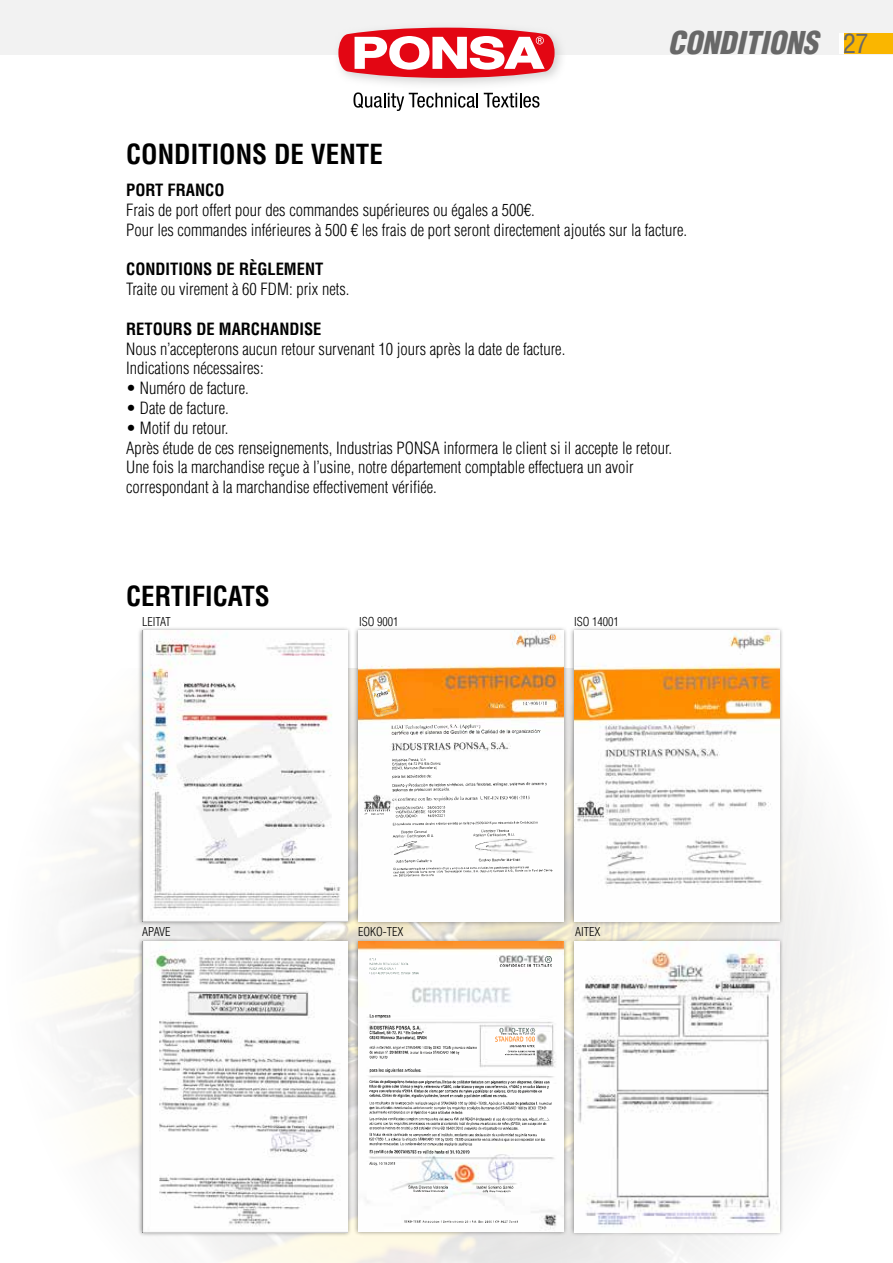
<style>
.page{position:relative;width:893px;height:1263px;background:#fff}
.page>*{position:absolute;margin:0;border:0;box-sizing:border-box;transform-origin:0 0}
.t1{font:italic 900 condensed 30.75px "Helvetica LT Std";color:#686868}
.t2{font:700 condensed 27px "Helvetica LT Std";color:#000}
.t3{font:300 condensed 16.5px/19.8px "Helvetica LT Std";color:#000}
.t4{font:700 condensed 16.5px "Helvetica LT Std";color:#000}
.t5{font:300 condensed 12px "Helvetica LT Std";color:#000}
.s1{font-weight:400;font-style:normal;font-size:26.1px}
</style>
<div class="page">
<div style="left:0;top:0;width:893px;height:54px;background:#f2f2f2"></div>
<svg style="left:353px;top:92px;width:125px;height:19px"></svg>
<svg style="left:484px;top:93px;width:55px;height:15px"></svg>
<div style="left:332px;top:22px;width:235px;height:68px;background:#c4c4c4;opacity:.75"></div>
<svg style="left:338px;top:28px;width:217px;height:50px"></svg>
<div style="left:843px;top:33px;width:50px;height:21px;background:#fab600"></div>
<hr style="left:839px;top:33px;width:4px;height:21px;background:#fff">
<div style="left:137px;top:626px;width:215px;height:300px;background:#000;opacity:.42"></div>
<img style="left:142px;top:631px;width:205px;height:290px">
<div style="left:353px;top:937px;width:215px;height:299px;background:#000;opacity:.42"></div>
<img style="left:358px;top:941px;width:205px;height:291px">
<img style="left:369px;top:958px;width:49px;height:7px">
<img style="left:499px;top:956px;width:52px;height:9px">
<img style="left:369px;top:965px;width:182px;height:257px">
<div style="left:569px;top:937px;width:215px;height:299px;background:#000;opacity:.42"></div>
<img style="left:574px;top:941px;width:205px;height:291px">
<div style="left:137px;top:937px;width:215px;height:299px;background:#000;opacity:.42"></div>
<img style="left:142px;top:941px;width:205px;height:291px">
<div style="left:353px;top:626px;width:215px;height:300px;background:#000;opacity:.42"></div>
<img style="left:358px;top:631px;width:205px;height:290px">
<div style="left:569px;top:626px;width:215px;height:300px;background:#000;opacity:.42"></div>
<img style="left:574px;top:631px;width:205px;height:290px">
<h2 class="t2" style="left:126px;top:137px;width:258px">CONDITIONS DE VENTE</h2>
<h1 class="t1" style="left:668px;top:23px;width:202px">CONDITIONS <span class="s1">27</span></h1>
<p class="t4" style="left:126px;top:180px;width:100px">PORT FRANCO</p>
<p class="t3" style="left:126px;top:200px;width:562px">Frais de port offert pour des commandes supérieures ou égales a 500€.<br>Pour les commandes inférieures à 500 € les frais de port seront directement ajoutés sur la facture.</p>
<p class="t4" style="left:126px;top:259px;width:199px">CONDITIONS DE RÈGLEMENT</p>
<p class="t3" style="left:126px;top:279px;width:225px">Traite ou virement à 60 FDM: prix nets.</p>
<p class="t4" style="left:126px;top:318px;width:197px">RETOURS DE MARCHANDISE</p>
<p class="t3" style="left:126px;top:339px;width:441px">Nous n’accepterons aucun retour survenant 10 jours après la date de facture.<br>Indications nécessaires:</p>
<p class="t3" style="left:126px;top:378px;width:124px">• Numéro de facture.</p>
<p class="t3" style="left:126px;top:398px;width:104px">• Date de facture.</p>
<p class="t3" style="left:126px;top:418px;width:547px">• Motif du retour.<br>Après étude de ces renseignements, Industrias PONSA informera le client si il accepte le retour.<br>Une fois la marchandise reçue à l’usine, notre département comptable effectuera un avoir correspondant à la marchandise effectivement vérifiée.</p>
<h2 class="t2" style="left:126px;top:579px;width:145px">CERTIFICATS</h2>
<p class="t5" style="left:142px;top:614px;width:30px">LEITAT</p>
<p class="t5" style="left:359px;top:614px;width:41px">ISO 9001</p>
<p class="t5" style="left:574px;top:614px;width:46px">ISO 14001</p>
<p class="t5" style="left:142px;top:924px;width:30px">APAVE</p>
<p class="t5" style="left:358px;top:924px;width:47px">EOKO-TEX</p>
<p class="t5" style="left:575px;top:924px;width:27px">AITEX</p>
</div>
